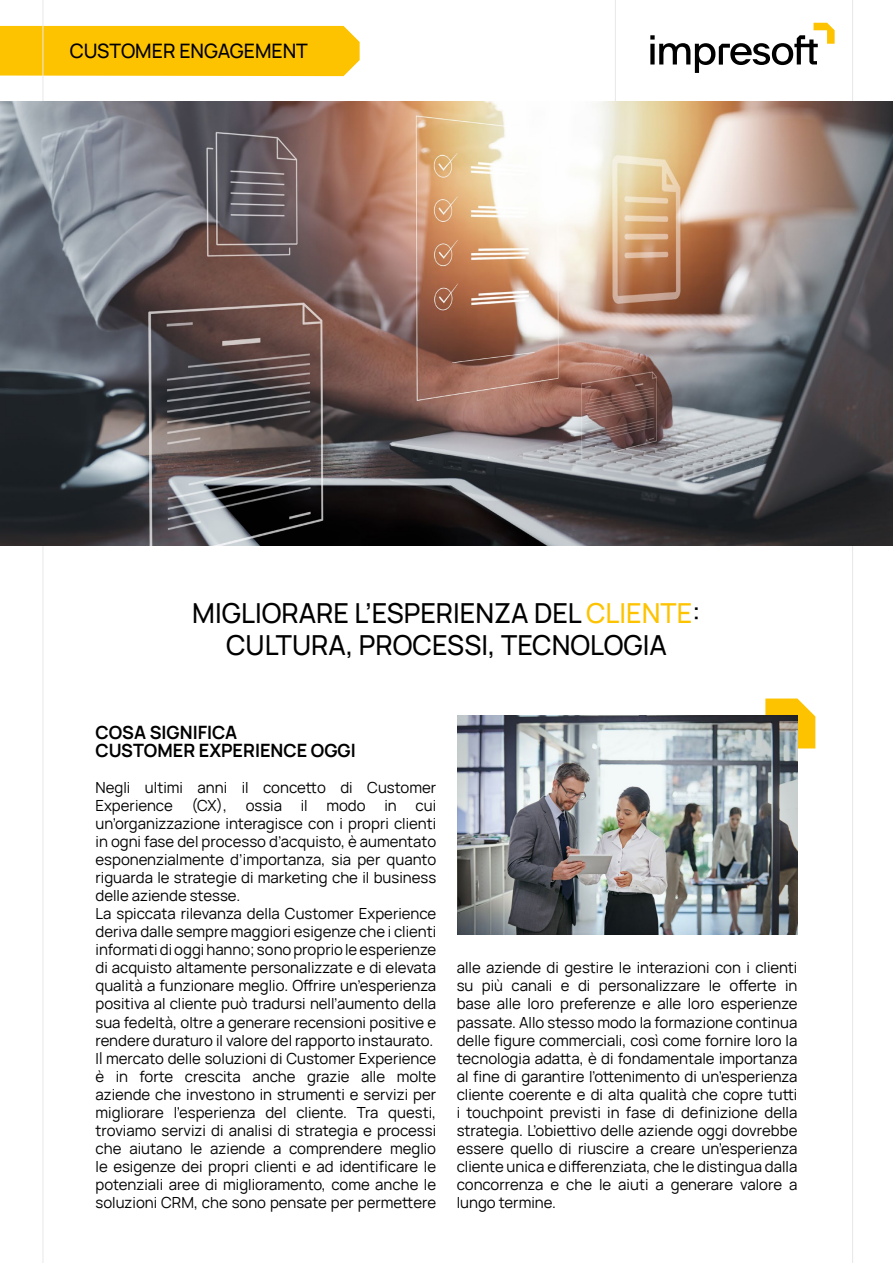
<style>
.page{position:relative;width:893px;height:1263px;background:#fff}
.page>*{position:absolute;margin:0;border:0;box-sizing:border-box;transform-origin:0 0}
.t1{font:500 27px/32.4px "Manrope";color:#000;text-align:center}
.t2{font:500 19.5px "Manrope";color:#000}
.t3{font:700 18px/18px "Manrope";color:#000}
.t4{font:15px/18px "Manrope";color:#000}
.s1{color:#fdc300}
</style>
<div class="page">
<div style="left:0;top:26px;width:360px;height:50px;background:#fdc300"></div>
<hr style="left:43px;top:0;width:1px;height:1263px;background:#e8e8e8">
<hr style="left:852px;top:0;width:1px;height:1263px;background:#e8e8e8">
<img style="left:0;top:101px;width:893px;height:444px">
<hr style="left:615px;top:0;width:1px;height:101px;background:#e8e8e8">
<svg style="left:765px;top:698px;width:50px;height:50px"></svg>
<img style="left:457px;top:716px;width:340px;height:218px">
<svg style="left:650px;top:23px;width:185px;height:50px"></svg>
<h2 class="t2" style="left:70px;top:36px;width:240px">CUSTOMER ENGAGEMENT</h2>
<h1 class="t1" style="left:192px;top:595px;width:510px">MIGLIORARE L’ESPERIENZA DEL <span class="s1">CLIENTE</span>:<br>CULTURA, PROCESSI, TECNOLOGIA</h1>
<p class="t3" style="left:96px;top:722px;width:262px">COSA SIGNIFICA<br>CUSTOMER EXPERIENCE OGGI</p>
<p class="t4" style="left:96px;top:778px;width:342px">Negli ultimi anni il concetto di Customer Experience (CX), ossia il modo in cui un’organizzazione interagisce con i propri clienti in ogni fase del processo d’acquisto, è aumentato esponenzialmente d’importanza, sia per quanto riguarda le strategie di marketing che il business delle aziende stesse.<br>La spiccata rilevanza della Customer Experience deriva dalle sempre maggiori esigenze che i clienti informati di oggi hanno; sono proprio le esperienze di acquisto altamente personalizzate e di elevata qualità a funzionare meglio. Offrire un’esperienza positiva al cliente può tradursi nell’aumento della sua fedeltà, oltre a generare recensioni positive e rendere duraturo il valore del rapporto instaurato.<br>Il mercato delle soluzioni di Customer Experience è in forte crescita anche grazie alle molte aziende che investono in strumenti e servizi per migliorare l’esperienza del cliente. Tra questi, troviamo servizi di analisi di strategia e processi che aiutano le aziende a comprendere meglio le esigenze dei propri clienti e ad identificare le potenziali aree di miglioramento, come anche le soluzioni CRM, che sono pensate per permettere</p>
<p class="t4" style="left:457px;top:958px;width:342px;text-align:justify">alle aziende di gestire le interazioni con i clienti su più canali e di personalizzare le offerte in base alle loro preferenze e alle loro esperienze passate. Allo stesso modo la formazione continua delle figure commerciali, così come fornire loro la tecnologia adatta, è di fondamentale importanza al fine di garantire l’ottenimento di un’esperienza cliente coerente e di alta qualità che copre tutti i touchpoint previsti in fase di definizione della strategia. L’obiettivo delle aziende oggi dovrebbe essere quello di riuscire a creare un’esperienza cliente unica e differenziata, che le distingua dalla concorrenza e che le aiuti a generare valore a lungo termine.</p>
</div>
